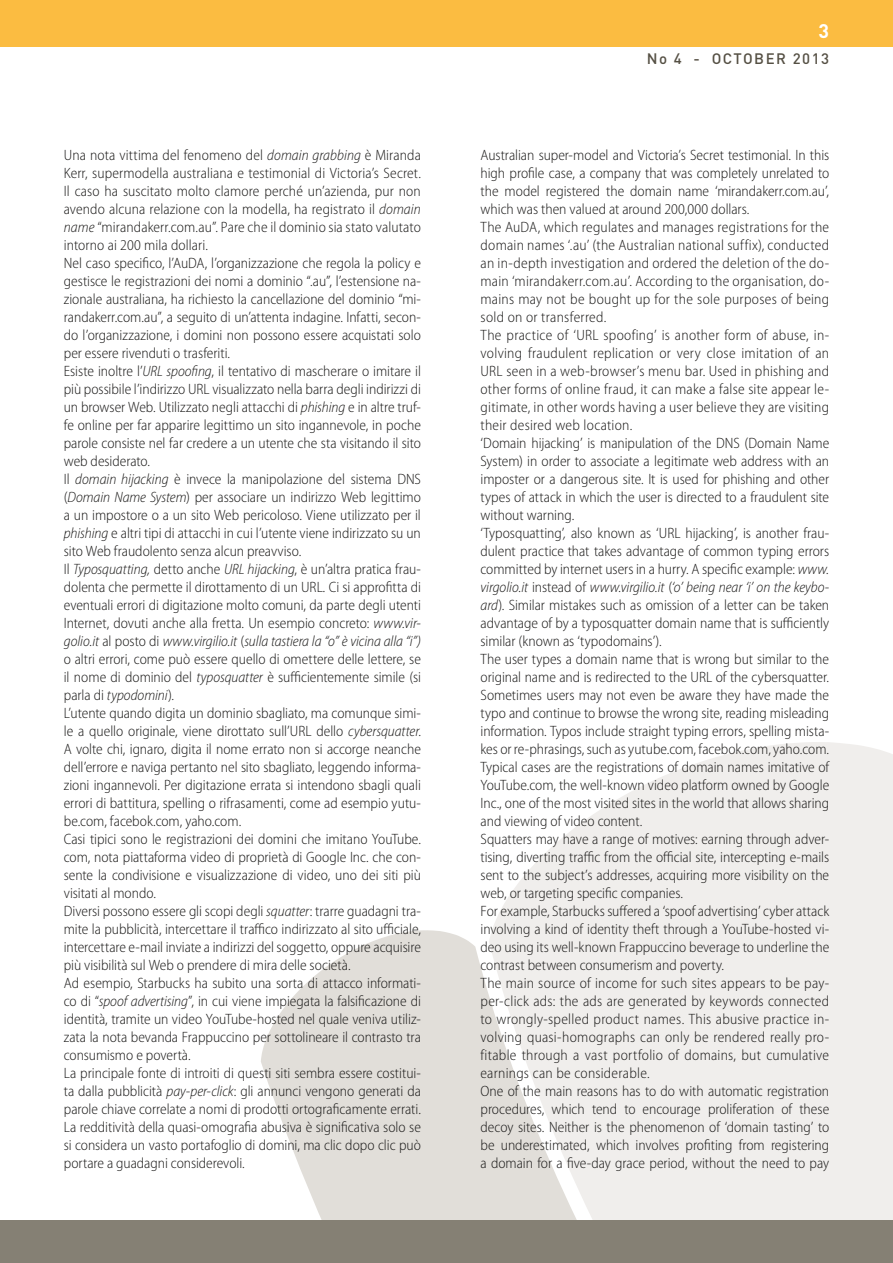
<style>
.page{position:relative;width:893px;height:1263px;background:#fff}
.page>*{position:absolute;margin:0;border:0;box-sizing:border-box;transform-origin:0 0}
.t1{font:700 19.5px "DIN";color:#fff}
.t2{font:300 semi-condensed 15px/18px "Myriad Pro";color:#181716}
.t3{font:500 15px "DIN";letter-spacing:.1em;color:#555044}
.s1{font-style:italic}
</style>
<div class="page">
<svg style="left:261px;top:930px;width:228px;height:290px;fill:#e1ded9"></svg>
<svg style="left:489px;top:742px;width:404px;height:478px;background:#f0efed"></svg>
<div style="left:0;top:0;width:893px;height:47px;background:#fbbc41"></div>
<div style="left:0;top:1220px;width:893px;height:43px;background:#858074"></div>
<h1 class="t1" style="left:819px;top:18px;width:12px">3</h1>
<p class="t3" style="left:647px;top:49px;width:184px">No 4 - OCTOBER 2013</p>
<p class="t2" style="left:64px;top:146px;width:359px">Una nota vittima del fenomeno del <span class="s1">domain grabbing</span> è Miranda Kerr, supermodella australiana e testimonial di Victoria’s Secret.<br>Il caso ha suscitato molto clamore perché un’azienda, pur non avendo alcuna relazione con la modella, ha registrato il <span class="s1">domain name</span> “mirandakerr.com.au”. Pare che il dominio sia stato valutato intorno ai 200 mila dollari.<br>Nel caso specifico, l’AuDA, l’organizzazione che regola la policy e gestisce le registrazioni dei nomi a dominio “.au”, l’estensione na&shy;zionale australiana, ha richiesto la cancellazione del dominio “mi&shy;randakerr.com.au”, a seguito di un’attenta indagine. Infatti, secon&shy;do l’organizzazione, i domini non possono essere acquistati solo per essere rivenduti o trasferiti.<br>Esiste inoltre l’<span class="s1">URL spoofing</span>, il tentativo di mascherare o imitare il più possibile l’indirizzo URL visualizzato nella barra degli indirizzi di un browser Web. Utilizzato negli attacchi di <span class="s1">phishing</span> e in altre truf&shy;fe online per far apparire legittimo un sito ingannevole, in poche parole consiste nel far credere a un utente che sta visitando il sito web desiderato.<br>Il <span class="s1">domain hijacking</span> è invece la manipolazione del sistema DNS (<span class="s1">Domain Name System</span>) per associare un indirizzo Web legittimo a un impostore o a un sito Web pericoloso. Viene utilizzato per il <span class="s1">phishing</span> e altri tipi di attacchi in cui l’utente viene indirizzato su un sito Web fraudolento senza alcun preavviso.<br>Il <span class="s1">Typosquatting,</span> detto anche <span class="s1">URL hijacking</span>, è un’altra pratica frau&shy;dolenta che permette il dirottamento di un URL<span class="s1">.</span> Ci si approfitta di eventuali errori di digitazione molto comuni, da parte degli utenti Internet, dovuti anche alla fretta. Un esempio concreto: <span class="s1">www.vir&shy;golio.it</span> al posto di <span class="s1">www.virgilio.it</span> (<span class="s1">sulla tastiera la “o” è vicina alla “i”) </span>o altri errori, come può essere quello di omettere delle lettere, se il nome di dominio del <span class="s1">typosquatter</span> è sufficientemente simile (si parla di <span class="s1">typodomini</span>).<br>L’utente quando digita un dominio sbagliato, ma comunque simi&shy;le a quello originale, viene dirottato sull’URL dello <span class="s1">cybersquatter</span>.<br>A volte chi, ignaro, digita il nome errato non si accorge neanche dell’errore e naviga pertanto nel sito sbagliato, leggendo informa&shy;zioni ingannevoli. Per digitazione errata si intendono sbagli quali errori di battitura, spelling o rifrasamenti, come ad esempio yutu&shy;be.com, facebok.com, yaho.com.<br>Casi tipici sono le registrazioni dei domini che imitano YouTube. com, nota piattaforma video di proprietà di Google Inc. che con&shy;sente la condivisione e visualizzazione di video, uno dei siti più visitati al mondo.<br>Diversi possono essere gli scopi degli <span class="s1">squatter</span>: trarre guadagni tra&shy;mite la pubblicità, intercettare il traffico indirizzato al sito ufficiale, intercettare e-mail inviate a indirizzi del soggetto, oppure acquisire più visibilità sul Web o prendere di mira delle società.<br>Ad esempio, Starbucks ha subito una sorta di attacco informati&shy;co di “<span class="s1">spoof advertising</span>”, in cui viene impiegata la falsificazione di identità, tramite un video YouTube-hosted nel quale veniva utiliz&shy;zata la nota bevanda Frappuccino per sottolineare il contrasto tra consumismo e povertà.<br>La principale fonte di introiti di questi siti sembra essere costitui&shy;ta dalla pubblicità <span class="s1">pay-per-click</span>: gli annunci vengono generati da parole chiave correlate a nomi di prodotti ortograficamente errati.<br>La redditività della quasi-omografia abusiva è significativa solo se si considera un vasto portafoglio di domini, ma clic dopo clic può portare a guadagni considerevoli.</p>
<p class="t2" style="left:481px;top:146px;width:350px">Australian super-model and Victoria’s Secret testimonial. In this high profile case, a company that was completely unrelated to the model registered the domain name ‘mirandakerr.com.au’, which was then valued at around 200,000 dollars.<br>The AuDA, which regulates and manages registrations for the domain names ‘.au’ (the Australian national suffix), conducted an in-depth investigation and ordered the deletion of the do&shy;main ‘mirandakerr.com.au’. According to the organisation, do&shy;mains may not be bought up for the sole purposes of being sold on or transferred.<br>The practice of ‘URL spoofing’ is another form of abuse, in&shy;volving fraudulent replication or very close imitation of an URL seen in a web-browser’s menu bar. Used in phishing and other forms of online fraud, it can make a false site appear le&shy;gitimate, in other words having a user believe they are visiting their desired web location.<br>‘Domain hijacking’ is manipulation of the DNS (Domain Name System) in order to associate a legitimate web address with an imposter or a dangerous site. It is used for phishing and other types of attack in which the user is directed to a fraudulent site without warning.<br>‘Typosquatting’<span class="s1">,</span> also known as ‘URL hijacking’, is another frau&shy;dulent practice that takes advantage of common typing errors committed by internet users in a hurry. A specific example: <span class="s1">www. virgolio.it</span> instead of <span class="s1">www.virgilio.it</span> (<span class="s1">‘o’ being near ‘i’ on the keybo&shy;ard</span>). Similar mistakes such as omission of a letter can be taken advantage of by a typosquatter domain name that is sufficiently similar (known as ‘typodomains’).<br>The user types a domain name that is wrong but similar to the original name and is redirected to the URL of the cybersquatter.<br>Sometimes users may not even be aware they have made the typo and continue to browse the wrong site, reading misleading information. Typos include straight typing errors, spelling mista&shy;kes or re-phrasings, such as yutube.com, facebok.com, yaho.com.<br>Typical cases are the registrations of domain names imitative of YouTube.com, the well-known video platform owned by Google Inc., one of the most visited sites in the world that allows sharing and viewing of video content.<br>Squatters may have a range of motives: earning through adver&shy;tising, diverting traffic from the official site, intercepting e-mails sent to the subject’s addresses, acquiring more visibility on the web, or targeting specific companies.<br>For example, Starbucks suffered a ‘spoof advertising’ cyber attack involving a kind of identity theft through a YouTube-hosted vi&shy;deo using its well-known Frappuccino beverage to underline the contrast between consumerism and poverty.<br>The main source of income for such sites appears to be pay&shy;per-click ads: the ads are generated by keywords connected to wrongly-spelled product names. This abusive practice in&shy;volving quasi-homographs can only be rendered really pro&shy;fitable through a vast portfolio of domains, but cumulative earnings can be considerable.<br>One of the main reasons has to do with automatic registration procedures, which tend to encourage proliferation of these decoy sites. Neither is the phenomenon of ‘domain tasting’ to be underestimated, which involves profiting from registering a domain for a five-day grace period, without the need to pay</p>
</div>
